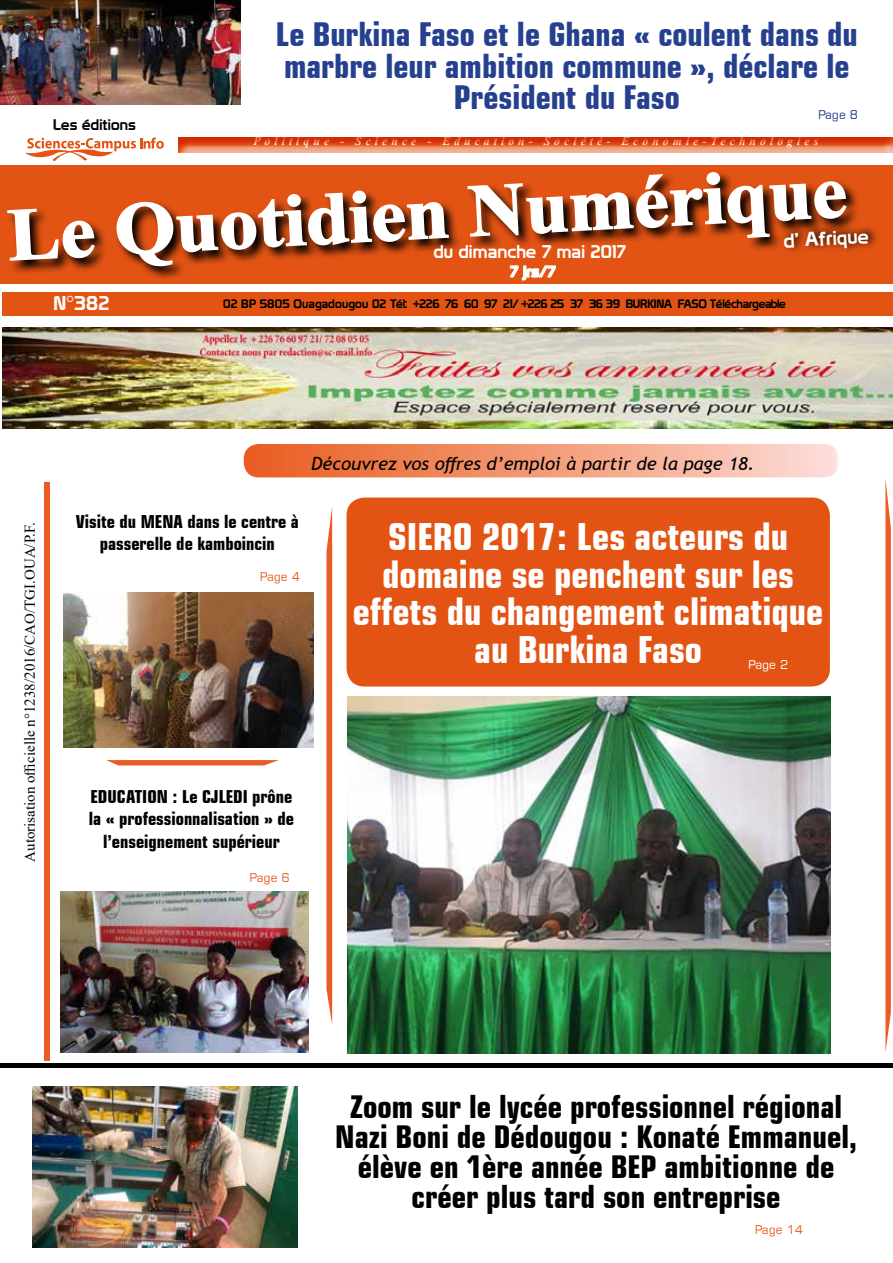
<style>
.page{position:relative;width:893px;height:1263px;background:#fff}
.page>*{position:absolute;margin:0;border:0;box-sizing:border-box;transform-origin:0 0}
.t1{font:700 73.8px "Times New Roman";color:#fff;scale:1.06 1}
.t2{font:700 condensed 37.5px/37.5px "Square 721 BT";color:#fff;text-align:center}
.t3{font:700 condensed 33px/31.5px "Square 721 BT";color:#25408f;text-align:center}
.t4{font:700 condensed 31.5px/30px "Square 721 BT";color:#000;text-align:center}
.t5{font:19.5px "Prototype";color:#fff}
.t6{font:700 condensed 18px/22.5px "Square 721 BT";color:#000;text-align:center}
.t7{font:italic 18px "Trebuchet MS";color:#000}
.t8{font:18px "Prototype";letter-spacing:.01em;color:#fff}
.t9{font:15px "Times New Roman";color:#000}
.t10{font:15px "Prototype";letter-spacing:.01em;color:#000}
.t11{font:15px "Prototype";color:#fff}
.t12{font:12px "Prototype";letter-spacing:-.03em;color:#000}
.t13{font:12px "Square 721 BT";color:#ea5c24}
.t14{font:12px "Square 721 BT";color:#fff}
.t15{font:12px "Square 721 BT";color:#25408f}
.t16{font:italic 700 11.85px "Times New Roman";letter-spacing:.34em;color:#fff}
</style>
<div class="page">
<div style="left:1px;top:165px;width:892px;height:119px;background:#e35414"></div>
<div style="left:347px;top:497px;width:483px;height:189px;background:#e35414;border-radius:18px"></div>
<div style="left:178px;top:132px;width:715px;height:21px;background:#ea5c24;opacity:.75"></div>
<div style="left:45px;top:483px;width:5px;height:578px;background:#ea5c24"></div>
<svg style="left:885px;top:479px;width:6px;height:573px;background:#ed7749"></svg>
<svg style="left:326px;top:508px;width:6px;height:516px;background:#ed7445"></svg>
<svg style="left:106px;top:760px;width:173px;height:5px"></svg>
<svg style="left:244px;top:444px;width:595px;height:33px;background:#f29c7a"></svg>
<img style="left:348px;top:696px;width:483px;height:357px">
<img style="left:64px;top:592px;width:250px;height:155px">
<img style="left:61px;top:891px;width:247px;height:162px">
<img style="left:2px;top:327px;width:891px;height:101px">
<svg style="left:860px;top:227px;width:17px;height:21px"></svg>
<svg style="left:96px;top:185px;width:764px;height:82px"></svg>
<svg style="left:7px;top:208px;width:89px;height:65px"></svg>
<svg style="left:116px;top:189px;width:334px;height:89px"></svg>
<svg style="left:466px;top:172px;width:382px;height:109px"></svg>
<div style="left:3px;top:292px;width:890px;height:23px;background:#e35414"></div>
<svg style="left:25px;top:137px;width:139px;height:24px"></svg>
<img style="left:0;top:0;width:241px;height:104px">
<img style="left:33px;top:1086px;width:265px;height:162px">
<hr style="left:0;top:1063px;width:893px;height:4px;background:#000">
<p class="t10" style="left:53px;top:115px;width:84px">Les éditions</p>
<p class="t3" style="left:276px;top:19px;width:583px">Le Burkina Faso et le Ghana « coulent dans du marbre leur ambition commune », déclare le<br>Président du Faso</p>
<p class="t15" style="left:818px;top:107px;width:41px">Page 8</p>
<p class="t16" style="left:253px;top:133px;width:566px">Politique - Science - Education- Société- Economie-Technologies</p>
<h1 class="t1" style="left:5px;top:182px;width:794px;rotate:-3deg">Le Quotidien Numérique</h1>
<p class="t5" style="left:783px;top:229px;width:87px;rotate:-3deg">d’ Afrique</p>
<p class="t8" style="left:434px;top:241px;width:194px">du dimanche 7 mai 2017</p>
<p class="t11" style="left:510px;top:263px;width:47px">7 jrs/7</p>
<p class="t5" style="left:54px;top:292px;width:57px">N°382</p>
<p class="t12" style="left:223px;top:297px;width:564px">02 BP 5805 Ouagadougou 02 Tél: +226 76 60 97 21/ +226 25 37 36 39 BURKINA FASO Téléchargeable</p>
<p class="t9" style="left:19px;top:862px;width:341px;rotate:-90deg">Autorisation officielle n°1238/2016/CAO/TGI.OUA/P.F.</p>
<p class="t7" style="left:311px;top:452px;width:445px">Découvrez vos offres d’emploi à partir de la page 18.</p>
<p class="t6" style="left:76px;top:510px;width:225px">Visite du MENA dans le centre à passerelle de kamboincin</p>
<p class="t2" style="left:353px;top:518px;width:472px">SIERO 2017: Les acteurs du domaine se penchent sur les effets du changement climatique au Burkina Faso</p>
<p class="t13" style="left:260px;top:569px;width:41px">Page 4</p>
<p class="t14" style="left:748px;top:657px;width:41px">Page 2</p>
<p class="t6" style="left:89px;top:785px;width:207px">EDUCATION : Le CJLEDI prône la « professionnalisation » de l’enseignement supérieur</p>
<p class="t13" style="left:250px;top:870px;width:41px">Page 6</p>
<p class="t4" style="left:335px;top:1091px;width:523px">Zoom sur le lycée professionnel régional Nazi Boni de Dédougou : Konaté Emmanuel, élève en 1ère année BEP ambitionne de créer plus tard son entreprise</p>
<p class="t13" style="left:755px;top:1222px;width:50px">Page 14</p>
</div>
